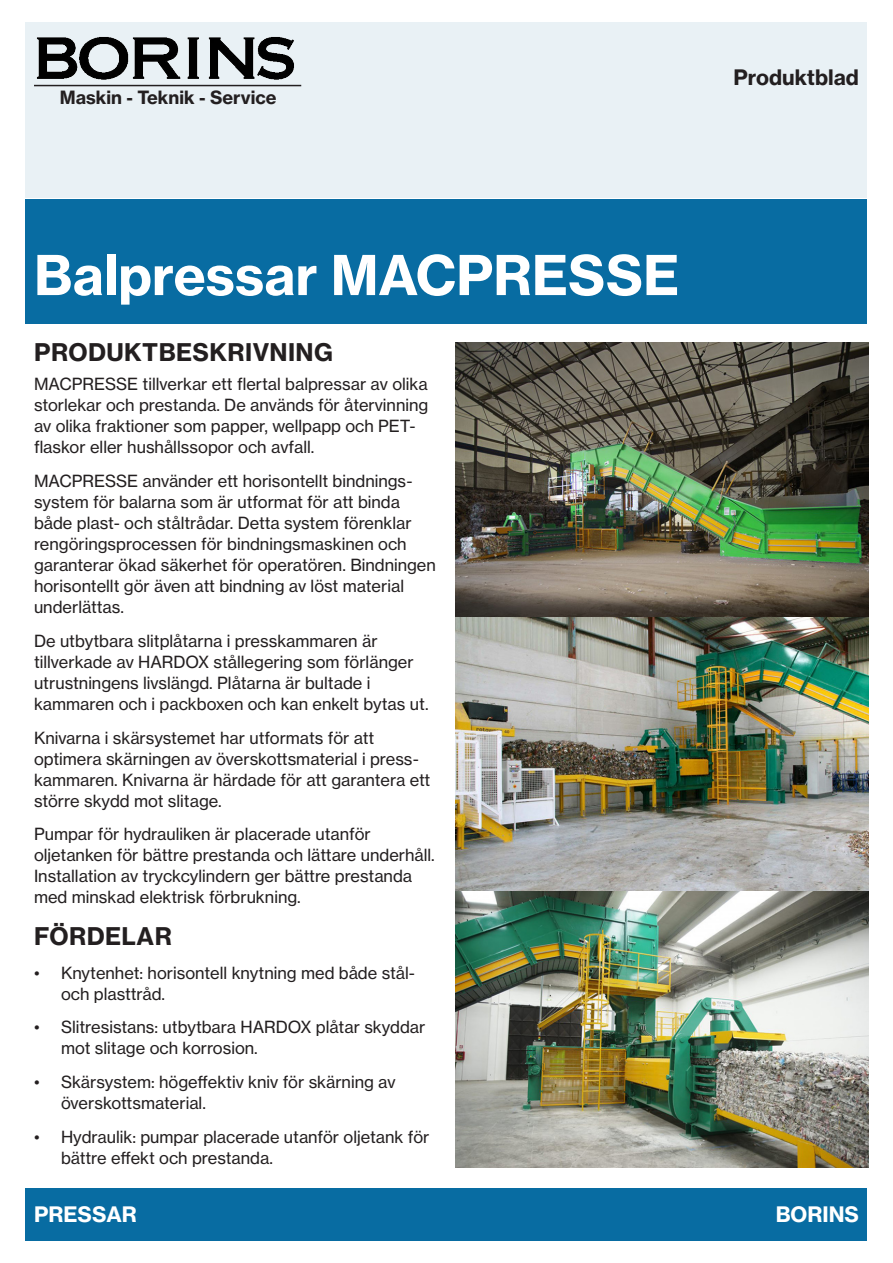
<style>
.page{position:relative;width:893px;height:1263px;background:#fff}
.page>*{position:absolute;margin:0;border:0;box-sizing:border-box;transform-origin:0 0}
.Huvudrubrik{font:54px "N Haas Grotesk TX Pro 75 Bd";color:#fff}
.Rubrik_1{font:24px "N Haas Grotesk TX Pro 75 Bd";letter-spacing:.015em;color:#231f20}
.Text_framsida{font:24px "N Haas Grotesk TX Pro 75 Bd";letter-spacing:.015em;color:#231f20}
.t1{font:21px "N Haas Grotesk TX Pro 75 Bd";color:#fff}
.t2{font:21px "N Haas Grotesk TX Pro 75 Bd";color:#231f20}
.t3{font:18px "N Haas Grotesk TX Pro 75 Bd";color:#231f20}
.Text_framsida-2{font:16.5px/21px "N Haas Grotesk TX Pro 55 Rg";color:#231f20}
</style>
<div class="page">
<div style="left:26px;top:22px;width:841px;height:175px;background:#e9f1f5"></div>
<div style="left:26px;top:199px;width:841px;height:124px;background:#086ca2"></div>
<div style="left:26px;top:1189px;width:841px;height:52px;background:#086ca2"></div>
<img style="left:34px;top:37px;width:267px;height:48px">
<hr style="left:34px;top:85px;width:267px;height:1px;background:#231f20">
<img style="left:455px;top:342px;width:414px;height:825px">
<p class="t3" style="left:60px;top:86px;width:218px">Maskin - Teknik - Service</p>
<p class="t2" style="left:733px;top:64px;width:127px">Produktblad</p>
<p class="Huvudrubrik" style="left:34px;top:241px;width:647px">Balpressar MACPRESSE</p>
<p class="Rubrik_1" style="left:34px;top:337px;width:300px">PRODUKTBESKRIVNING</p>
<p class="Text_framsida-2" style="left:34px;top:374px;width:396px">MACPRESSE tillverkar ett flertal balpressar av olika storlekar och prestanda. De används för återvinning av olika fraktioner som papper, wellpapp och PET&shy;flaskor eller hushållssopor och avfall.</p>
<p class="Text_framsida-2" style="left:34px;top:470px;width:403px">MACPRESSE använder ett horisontellt bindnings&shy;system för balarna som är utformat för att binda både plast- och ståltrådar. Detta system förenklar rengöringsprocessen för bindningsmaskinen och garanterar ökad säkerhet för operatören. Bindningen horisontellt gör även att bindning av löst material underlättas.</p>
<p class="Text_framsida-2" style="left:34px;top:630px;width:396px">De utbytbara slitplåtarna i presskammaren är tillverkade av HARDOX stållegering som förlänger utrustningens livslängd. Plåtarna är bultade i kammaren och i packboxen och kan enkelt bytas ut.</p>
<p class="Text_framsida-2" style="left:34px;top:727px;width:398px">Knivarna i skärsystemet har utformats för att optimera skärningen av överskottsmaterial i press&shy;kammaren. Knivarna är härdade för att garantera ett större skydd mot slitage.</p>
<p class="Text_framsida-2" style="left:34px;top:824px;width:402px">Pumpar för hydrauliken är placerade utanför oljetanken för bättre prestanda och lättare underhåll.<br>Installation av tryckcylindern ger bättre prestanda med minskad elektrisk förbrukning.</p>
<p class="Text_framsida" style="left:34px;top:921px;width:139px">FÖRDELAR</p>
<p class="Text_framsida-2" style="left:61px;top:962px;width:356px;text-indent:-27px">• Knytenhet: horisontell knytning med både stål&shy;och plasttråd.</p>
<p class="Text_framsida-2" style="left:61px;top:1017px;width:366px;text-indent:-27px">• Slitresistans: utbytbara HARDOX plåtar skyddar mot slitage och korrosion.</p>
<p class="Text_framsida-2" style="left:61px;top:1072px;width:336px;text-indent:-27px">• Skärsystem: högeffektiv kniv för skärning av överskottsmaterial.</p>
<p class="Text_framsida-2" style="left:61px;top:1126px;width:370px;text-indent:-27px">• Hydraulik: pumpar placerade utanför oljetank för bättre effekt och prestanda.</p>
<p class="t1" style="left:34px;top:1201px;width:104px">PRESSAR</p>
<p class="t1" style="left:776px;top:1201px;width:85px">BORINS</p>
</div>
